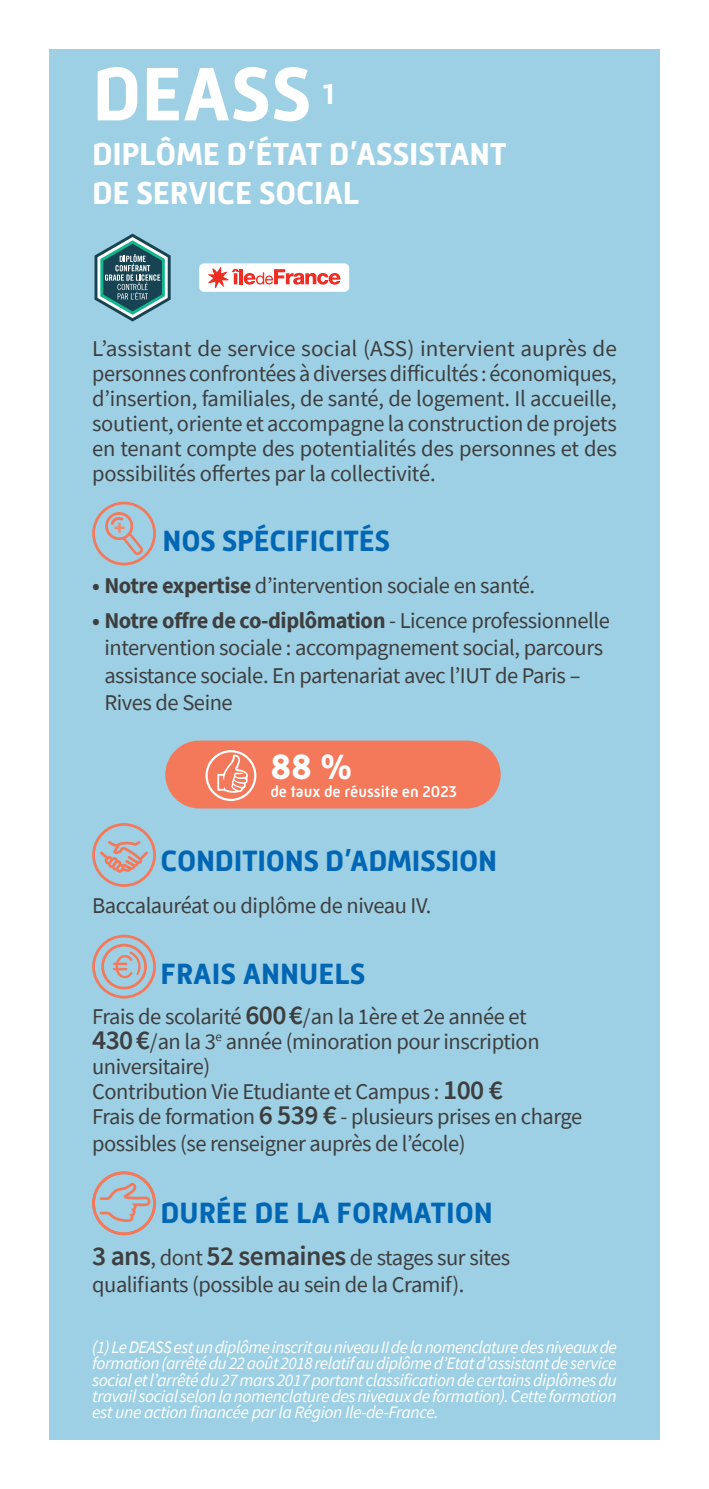
<style>
.page{position:relative;width:709px;height:1489px;background:#fff}
.page>*{position:absolute;margin:0;border:0;box-sizing:border-box;transform-origin:0 0}
.t1{font:700 77.5px "Mic 32 New";color:#fff}
.t2{font:700 36px "Mic 32 New";color:#fff}
.t3{font:700 32.5px/39px "Mic 32 New";letter-spacing:-.01em;color:#fff}
.t4{font:700 30px "Mic 32 New";letter-spacing:-.01em;color:#0166b3}
.t5{font:700 29.25px "Mic 32 New";color:#fff}
.t6{font:22.5px/25px "Source Sans Pro";letter-spacing:-.02em;color:#3e3e3f}
.t7{font:700 20px "Arial";color:#f5896a}
.t8{font:italic 17.5px/16.2px "Source Sans Pro";letter-spacing:-.02em;color:#fff;text-align:justify}
.t9{font:500 16px "Mic 32 New";color:#fff}
.s1{font-weight:700}
.s2{font-weight:600;font-size:27.5px}
</style>
<div class="page">
<div style="left:49px;top:49px;width:611px;height:1390px;background:#9dd0e4"></div>
<svg style="left:92px;top:501px;width:64px;height:64px"></svg>
<svg style="left:92px;top:823px;width:64px;height:63px"></svg>
<svg style="left:92px;top:934px;width:64px;height:64px"></svg>
<svg style="left:92px;top:1171px;width:64px;height:64px"></svg>
<div style="left:199px;top:263px;width:150px;height:29px;background:#fff;border-radius:5px"></div>
<svg style="left:208px;top:267px;width:132px;height:21px"></svg>
<svg style="left:94px;top:234px;width:77px;height:87px"></svg>
<div style="left:165px;top:740px;width:335px;height:68px;background:#f3795a;border-radius:34px"></div>
<svg style="left:205px;top:750px;width:51px;height:51px"></svg>
<h1 class="t1" style="left:92px;top:49px;width:221px">DEASS</h1>
<p class="t5" style="left:322px;top:77px;width:13px">1</p>
<h3 class="t3" style="left:92px;top:135px;width:416px">DIPLÔME D’ÉTAT D’ASSISTANT<br>DE SERVICE SOCIAL</h3>
<p class="t6" style="left:92px;top:336px;width:526px;text-align:justify">L’assistant de service social (ASS) intervient auprès de personnes confrontées à diverses difficultés : économiques, d’insertion, familiales, de santé, de logement. Il accueille, soutient, oriente et accompagne la construction de projets en tenant compte des potentialités des personnes et des possibilités offertes par la collectivité.</p>
<p class="t7" style="left:114px;top:514px;width:13px">+</p>
<h3 class="t4" style="left:163px;top:524px;width:229px">NOS SPÉCIFICITÉS</h3>
<p class="t6" style="left:92px;top:573px;width:444px"><span class="s1">• Notre expertise</span> d’intervention sociale en santé.</p>
<p class="t6" style="left:104px;top:606px;width:507px;line-height:27.5px;text-indent:-12px"><span class="s1">• Notre offre de co-diplômation</span> - Licence professionnelle intervention sociale : accompagnement social, parcours assistance sociale. En partenariat avec l’IUT de Paris – Rives de Seine</p>
<h2 class="t2" style="left:270px;top:746px;width:83px">88 %</h2>
<p class="t9" style="left:270px;top:782px;width:188px">de taux de réussite en 2023</p>
<h3 class="t4" style="left:160px;top:843px;width:338px">CONDITIONS D’ADMISSION</h3>
<p class="t6" style="left:92px;top:892px;width:341px">Baccalauréat ou diplôme de niveau IV.</p>
<h3 class="t4" style="left:160px;top:956px;width:206px">FRAIS ANNUELS</h3>
<p class="t6" style="left:92px;top:1003px;width:491px">Frais de scolarité <span class="s2">600€</span>/an la 1ère et 2e année et <span class="s2">430€</span>/an la 3<sup>e</sup> année (minoration pour inscription universitaire)<br>Contribution Vie Etudiante et Campus : <span class="s2">100 €<br></span>Frais de formation <span class="s2">6 539 €</span> - plusieurs prises en charge</p>
<p class="t6" style="left:92px;top:1130px;width:375px">possibles (se renseigner auprès de l’école)</p>
<h3 class="t4" style="left:160px;top:1195px;width:334px">DURÉE DE LA FORMATION</h3>
<p class="t6" style="left:92px;top:1242px;width:420px;line-height:27.5px"><span class="s2">3 ans</span>, dont <span class="s2">52 semaines</span> de stages sur sites qualifiants (possible au sein de la Cramif).</p>
<p class="t8" style="left:92px;top:1338px;width:526px">(1) Le DEASS est un diplôme inscrit au niveau II de la nomenclature des niveaux de formation (arrêté du 22 août 2018 relatif au diplôme d’Etat d’assistant de service social et l’arrêté du 27 mars 2017 portant classification de certains diplômes du travail social selon la nomenclature des niveaux de formation). Cette formation est une action financée par la Région Ile-de-France.</p>
</div>
